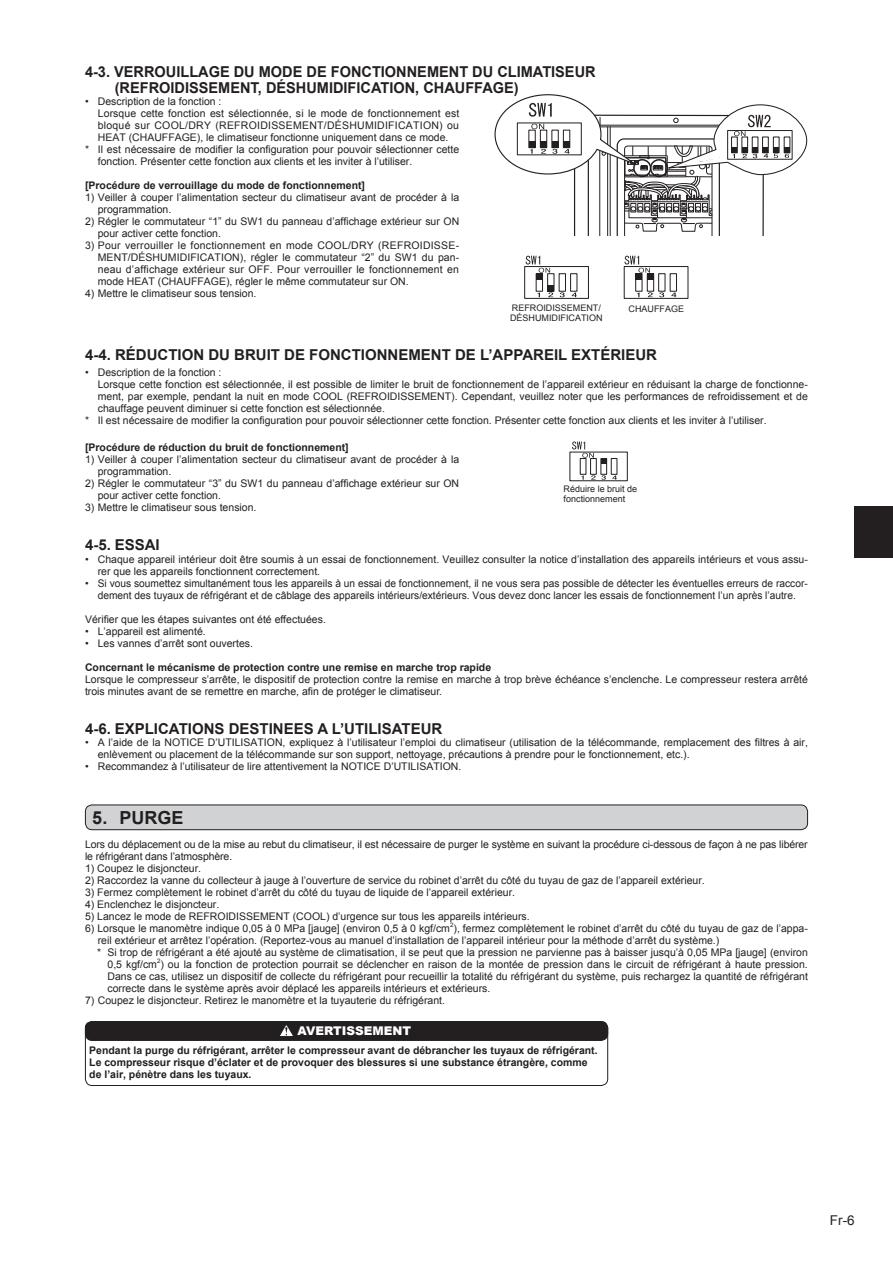
<style>
.page{position:relative;width:893px;height:1263px;background:#fff}
.page>*{position:absolute;margin:0;border:0;box-sizing:border-box;transform-origin:0 0}
.t1{font:700 18px "Arial";color:#231f20}
.t2{font:700 15px/16.5px "Arial";color:#231f20}
.t3{font:13.5px "Arial";color:#231f20}
.t4{font:900 12px "Arial";color:#fff}
.t5{font:10.5px/12px "Arial";color:#231f20}
.t6{font:700 10.5px/12px "Arial";color:#231f20}
.t7{font:10.5px "Arial";letter-spacing:.025em;color:#231f20}
.t8{font:9px/9.8px "Arial";color:#231f20}
.t9{font:6.15px "Arial";color:#231f20}
</style>
<div class="page">
<div style="left:855px;top:506px;width:38px;height:51px;background:#231f20"></div>
<svg style="left:494px;top:94px;width:313px;height:141px"></svg>
<svg style="left:524px;top:256px;width:65px;height:43px"></svg>
<svg style="left:623px;top:256px;width:65px;height:43px"></svg>
<div style="left:580px;top:458px;width:6px;height:17px;border:1px solid #231f20"></div>
<div style="left:590px;top:458px;width:7px;height:17px;border:1px solid #231f20"></div>
<div style="left:601px;top:458px;width:6px;height:17px;border:1px solid #231f20"></div>
<div style="left:611px;top:458px;width:6px;height:17px;border:1px solid #231f20"></div>
<div style="left:570px;top:452px;width:58px;height:29px;border:1px solid #231f20"></div>
<svg style="left:601px;top:458px;width:6px;height:6px"></svg>
<svg style="left:581px;top:475px;width:3px;height:5px"></svg>
<svg style="left:591px;top:475px;width:15px;height:5px"></svg>
<svg style="left:612px;top:475px;width:5px;height:5px"></svg>
<svg style="left:572px;top:441px;width:22px;height:17px"></svg>
<div style="left:85px;top:805px;width:722px;height:25px;background:#d1d2d4;border-radius:7px"></div>
<div style="left:85px;top:804px;width:723px;height:26px;border:1px solid #231f20;border-radius:7px"></div>
<div style="left:85px;top:1021px;width:523px;height:19px;background:#231f20;border-radius:7px"></div>
<svg style="left:280px;top:1025px;width:14px;height:11px"></svg>
<div style="left:85px;top:1021px;width:523px;height:20px;border:1px solid #231f20;border-radius:7px"></div>
<div style="left:85px;top:1021px;width:523px;height:65px;border:1px solid #231f20;border-radius:7px"></div>
<h2 class="t2" style="left:115px;top:64px;width:482px;text-indent:-30px">4-3. VERROUILLAGE DU MODE DE FONCTIONNEMENT DU CLIMATISEUR (REFROIDISSEMENT, DÉSHUMIDIFICATION, CHAUFFAGE)</h2>
<p class="t5" style="left:85px;top:95px;width:138px">• Description de la fonction :</p>
<p class="t5" style="left:98px;top:107px;width:363px">Lorsque cette fonction est sélectionnée, si le mode de fonctionnement est</p>
<p class="t7" style="left:98px;top:118px;width:363px">bloqué sur COOL/DRY (REFROIDISSEMENT/DÉSHUMIDIFICATION) ou</p>
<p class="t5" style="left:98px;top:131px;width:352px">HEAT (CHAUFFAGE), le climatiseur fonctionne uniquement dans ce mode.</p>
<p class="t5" style="left:85px;top:143px;width:376px">* Il est nécessaire de modifier la configuration pour pouvoir sélectionner cette</p>
<p class="t5" style="left:98px;top:155px;width:316px">fonction. Présenter cette fonction aux clients et les inviter à l’utiliser.</p>
<p class="t6" style="left:85px;top:180px;width:282px">[Procédure de verrouillage du mode de fonctionnement]</p>
<p class="t5" style="left:98px;top:191px;width:363px;text-indent:-13px">1) Veiller à couper l’alimentation secteur du climatiseur avant de procéder à la programmation.</p>
<p class="t5" style="left:98px;top:215px;width:363px;text-indent:-13px">2) Régler le commutateur “1” du SW1 du panneau d’affichage extérieur sur ON pour activer cette fonction.</p>
<p class="t5" style="left:98px;top:239px;width:363px;text-align:justify;text-indent:-13px">3) Pour verrouiller le fonctionnement en mode COOL/DRY (REFROIDISSE-MENT/DÉSHUMIDIFICATION), régler le commutateur “2” du SW1 du pan&shy;neau d’affichage extérieur sur OFF. Pour verrouiller le fonctionnement en mode HEAT (CHAUFFAGE), régler le même commutateur sur ON.</p>
<p class="t5" style="left:85px;top:287px;width:173px">4) Mettre le climatiseur sous tension.</p>
<p class="t8" style="left:512px;top:303px;width:91px">REFROIDISSEMENT/</p>
<p class="t8" style="left:629px;top:304px;width:57px">CHAUFFAGE</p>
<p class="t8" style="left:510px;top:313px;width:94px">DÉSHUMIDIFICATION</p>
<h2 class="t2" style="left:85px;top:347px;width:573px">4-4. RÉDUCTION DU BRUIT DE FONCTIONNEMENT DE L’APPAREIL EXTÉRIEUR</h2>
<p class="t5" style="left:85px;top:367px;width:138px">• Description de la fonction :</p>
<p class="t5" style="left:98px;top:379px;width:712px">Lorsque cette fonction est sélectionnée, il est possible de limiter le bruit de fonctionnement de l’appareil extérieur en réduisant la charge de fonctionne-</p>
<p class="t5" style="left:98px;top:391px;width:712px">ment, par exemple, pendant la nuit en mode COOL (REFROIDISSEMENT). Cependant, veuillez noter que les performances de refroidissement et de</p>
<p class="t5" style="left:98px;top:403px;width:289px">chauffage peuvent diminuer si cette fonction est sélectionnée.</p>
<p class="t5" style="left:85px;top:415px;width:683px">* Il est nécessaire de modifier la configuration pour pouvoir sélectionner cette fonction. Présenter cette fonction aux clients et les inviter à l’utiliser.</p>
<p class="t6" style="left:85px;top:441px;width:265px">[Procédure de réduction du bruit de fonctionnement]</p>
<p class="t5" style="left:98px;top:453px;width:363px;text-indent:-13px">1) Veiller à couper l’alimentation secteur du climatiseur avant de procéder à la programmation.</p>
<p class="t5" style="left:98px;top:477px;width:363px;text-indent:-13px">2) Régler le commutateur “3” du SW1 du panneau d’affichage extérieur sur ON pour activer cette fonction.</p>
<p class="t5" style="left:85px;top:501px;width:173px">3) Mettre le climatiseur sous tension.</p>
<p class="t8" style="left:564px;top:484px;width:75px">Réduire le bruit de fonctionnement</p>
<h2 class="t2" style="left:85px;top:537px;width:76px">4-5. ESSAI</h2>
<p class="t5" style="left:98px;top:553px;width:712px;text-indent:-13px">• Chaque appareil intérieur doit être soumis à un essai de fonctionnement. Veuillez consulter la notice d’installation des appareils intérieurs et vous assu&shy;rer que les appareils fonctionnent correctement.</p>
<p class="t5" style="left:85px;top:577px;width:724px;text-align:center">• Si vous soumettez simultanément tous les appareils à un essai de fonctionnement, il ne vous sera pas possible de détecter les éventuelles erreurs de raccor&shy;dement des tuyaux de réfrigérant et de câblage des appareils intérieurs/extérieurs. Vous devez donc lancer les essais de fonctionnement l’un après l’autre.</p>
<p class="t5" style="left:85px;top:613px;width:242px">Vérifier que les étapes suivantes ont été effectuées.</p>
<p class="t5" style="left:85px;top:625px;width:122px">• L’appareil est alimenté.</p>
<p class="t5" style="left:85px;top:637px;width:169px">• Les vannes d’arrêt sont ouvertes.</p>
<p class="t6" style="left:85px;top:662px;width:408px">Concernant le mécanisme de protection contre une remise en marche trop rapide</p>
<p class="t5" style="left:85px;top:673px;width:724px">Lorsque le compresseur s’arrête, le dispositif de protection contre la remise en marche à trop brève échéance s’enclenche. Le compresseur restera arrêté trois minutes avant de se remettre en marche, afin de protéger le climatiseur.</p>
<h2 class="t2" style="left:85px;top:720px;width:359px">4-6. EXPLICATIONS DESTINEES A L’UTILISATEUR</h2>
<p class="t5" style="left:98px;top:737px;width:712px;text-indent:-13px">• A l’aide de la NOTICE D’UTILISATION, expliquez à l’utilisateur l’emploi du climatiseur (utilisation de la télécommande, remplacement des filtres à air, enlèvement ou placement de la télécommande sur son support, nettoyage, précautions à prendre pour le fonctionnement, etc.).</p>
<p class="t5" style="left:85px;top:761px;width:378px">• Recommandez à l’utilisateur de lire attentivement la NOTICE D’UTILISATION.</p>
<h1 class="t1" style="left:92px;top:806px;width:93px">5. PURGE</h1>
<p class="t5" style="left:85px;top:838px;width:724px">Lors du déplacement ou de la mise au rebut du climatiseur, il est nécessaire de purger le système en suivant la procédure ci-dessous de façon à ne pas libérer le réfrigérant dans l’atmosphère.</p>
<p class="t5" style="left:85px;top:862px;width:118px">1) Coupez le disjoncteur.</p>
<p class="t5" style="left:85px;top:874px;width:621px">2) Raccordez la vanne du collecteur à jauge à l’ouverture de service du robinet d’arrêt du côté du tuyau de gaz de l’appareil extérieur.</p>
<p class="t5" style="left:85px;top:886px;width:432px">3) Fermez complètement le robinet d’arrêt du côté du tuyau de liquide de l’appareil extérieur.</p>
<p class="t5" style="left:85px;top:898px;width:136px">4) Enclenchez le disjoncteur.</p>
<p class="t5" style="left:85px;top:910px;width:446px">5) Lancez le mode de REFROIDISSEMENT (COOL) d’urgence sur tous les appareils intérieurs.</p>
<p class="t5" style="left:85px;top:923px;width:724px">6) Lorsque le manomètre indique 0,05 à 0 MPa [jauge] (environ 0,5 à 0 kgf/cm ), fermez complètement le robinet d’arrêt du côté du tuyau de gaz de l’appa-</p>
<p class="t9" style="left:450px;top:921px;width:5px">2</p>
<p class="t5" style="left:98px;top:935px;width:623px">reil extérieur et arrêtez l’opération. (Reportez-vous au manuel d’installation de l’appareil intérieur pour la méthode d’arrêt du système.)</p>
<p class="t5" style="left:97px;top:947px;width:712px">* Si trop de réfrigérant a été ajouté au système de climatisation, il se peut que la pression ne parvienne pas à baisser jusqu’à 0,05 MPa [jauge] (environ</p>
<p class="t5" style="left:108px;top:959px;width:702px">0,5 kgf/cm ) ou la fonction de protection pourrait se déclencher en raison de la montée de pression dans le circuit de réfrigérant à haute pression.</p>
<p class="t9" style="left:157px;top:957px;width:5px">2</p>
<p class="t5" style="left:108px;top:971px;width:702px">Dans ce cas, utilisez un dispositif de collecte du réfrigérant pour recueillir la totalité du réfrigérant du système, puis rechargez la quantité de réfrigérant correcte dans le système après avoir déplacé les appareils intérieurs et extérieurs.</p>
<p class="t5" style="left:85px;top:995px;width:361px">7) Coupez le disjoncteur. Retirez le manomètre et la tuyauterie du réfrigérant.</p>
<p class="t6" style="left:89px;top:1044px;width:510px">Pendant la purge du réfrigérant, arrêter le compresseur avant de débrancher les tuyaux de réfrigérant.<br>Le compresseur risque d’éclater et de provoquer des blessures si une substance étrangère, comme de l’air, pénètre dans les tuyaux.</p>
<p class="t4" style="left:297px;top:1022px;width:115px">AVERTISSEMENT</p>
<p class="t3" style="left:830px;top:1212px;width:26px">Fr-6</p>
</div>
